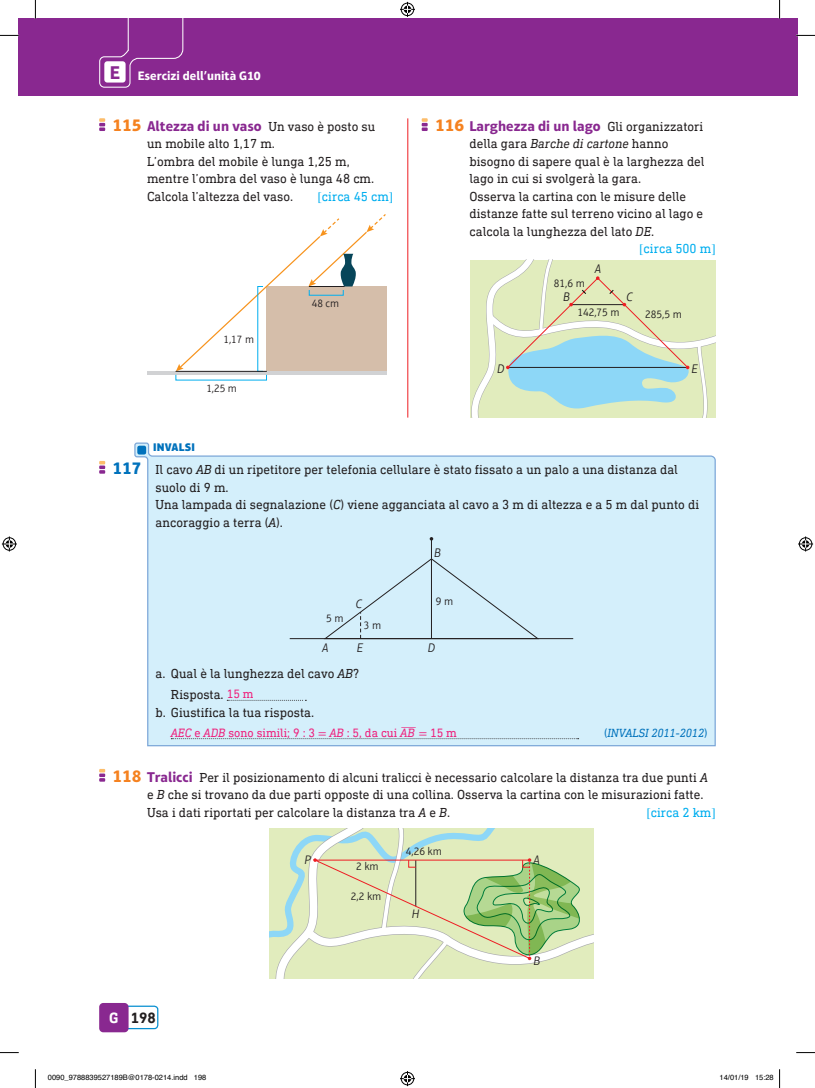
<style>
.page{position:relative;width:815px;height:1088px;background:#fff}
.page>*{position:absolute;margin:0;border:0;box-sizing:border-box;transform-origin:0 0}
.t1{font:700 17.5px "Aptifer Sans LT Pro";color:#0072bc}
.t2{font:700 15px "DIN Next Slab Pro";color:#231f20}
.t3{font:700 14.38px "Aptifer Sans LT Pro";color:#892890}
.t4{font:13.12px/17.5px "DIN Next Slab Pro";color:#231f20}
.t5{font:13.12px "DIN Next Slab Pro";color:#00aeef}
.t6{font:italic 13.12px "DIN Next Slab Pro";color:#231f20}
.t7{font:700 12.5px "Aptifer Sans LT Pro";color:#fff}
.t8{font:italic 300 12.5px "Aptifer Sans LT Pro";color:#231f20}
.t9{font:12.25px "DIN Next Slab Pro";color:#ee227d}
.t10{font:italic 11.88px "DIN Next Slab Pro";letter-spacing:-.005em;color:#0072bc}
.t11{font:300 11.25px "Aptifer Sans LT Pro";color:#231f20}
.t12{font:900 11.25px "Aptifer Sans LT Pro";letter-spacing:.025em;color:#0072bc}
.t13{font:300 11.12px "Aptifer Sans LT Pro";color:#231f20}
.t14{font:7.5px "Helvetica";color:#000}
.s1{font-size:18.75px;color:#892890}
.s2{font-size:17.5px;color:#f58220}
.s3{font-family:"DIN Next Slab Pro";font-weight:400;font-size:13.12px;color:#231f20}
.s4{font-family:"STIX General"}
.s5{font-style:normal}
.s6{font-style:italic}
.s7{font-size:12.25px;color:#ee227d}
.s8{font-family:"STIX Size One Sym"}
.s9{font-family:"Aptifer Sans LT Pro";font-weight:700;font-size:17.5px;color:#f58220}
.s10{font-family:"Aptifer Sans LT Pro";font-weight:700;font-size:14.38px;color:#892890}
.s11{color:#fff}
</style>
<div class="page">
<div style="left:18px;top:18px;width:761px;height:78px;background:#892890"></div>
<div style="left:779px;top:18px;width:18px;height:78px;background:#892890"></div>
<div style="left:121px;top:1005px;width:37px;height:24px;border:1px solid #068ed0;border-radius:4px"></div>
<div style="left:99px;top:1003px;width:30px;height:29px;background:#892890;border-radius:4px"></div>
<hr style="left:148px;top:371px;width:239px;height:4px;background:#d1d2d4">
<svg style="left:176px;top:214px;width:211px;height:157px"></svg>
<hr style="left:176px;top:371px;width:90px;height:1px;background:#231f20">
<hr style="left:309px;top:286px;width:35px;height:1px;background:#231f20">
<svg style="left:470px;top:260px;width:245px;height:158px"></svg>
<svg style="left:134px;top:442px;width:582px;height:305px"></svg>
<div style="left:137px;top:446px;width:9px;height:8px;background:#0072bc;border-radius:2px"></div>
<svg style="left:99px;top:461px;width:6px;height:13px"></svg>
<svg style="left:269px;top:828px;width:324px;height:151px"></svg>
<svg style="left:99px;top:118px;width:6px;height:13px"></svg>
<hr style="left:407px;top:118px;width:1px;height:299px;background:#ee1d23">
<svg style="left:422px;top:118px;width:6px;height:13px"></svg>
<svg style="left:99px;top:769px;width:6px;height:12px"></svg>
<svg style="left:99px;top:18px;width:85px;height:70px"></svg>
<div style="left:104px;top:61px;width:22px;height:22px;background:#fff;border-radius:3px"></div>
<svg style="left:0;top:35px;width:19px;height:1px"></svg>
<svg style="left:796px;top:35px;width:19px;height:1px"></svg>
<svg style="left:0;top:1052px;width:19px;height:1px"></svg>
<svg style="left:796px;top:1052px;width:19px;height:1px"></svg>
<svg style="left:35px;top:0;width:1px;height:19px"></svg>
<svg style="left:35px;top:1069px;width:1px;height:19px"></svg>
<svg style="left:779px;top:0;width:1px;height:19px"></svg>
<svg style="left:400px;top:2px;width:15px;height:15px"></svg>
<svg style="left:400px;top:1071px;width:15px;height:15px"></svg>
<svg style="left:2px;top:536px;width:15px;height:15px"></svg>
<svg style="left:798px;top:536px;width:15px;height:15px"></svg>
<svg style="left:779px;top:1069px;width:1px;height:19px"></svg>
<p class="t7" style="left:110px;top:68px;width:153px"><span class="s1">E</span> Esercizi dell’unità G10</p>
<p class="t3" style="left:113px;top:117px;width:264px"><span class="s2">115</span> Altezza di un vaso <span class="s3">Un vaso è posto su</span></p>
<p class="t4" style="left:147px;top:135px;width:229px">un mobile alto 1,17 m.<br>L’ombra del mobile è lunga 1,25 m, mentre l’ombra del vaso è lunga 48 cm.<br>Calcola l’altezza del vaso.</p>
<p class="t5" style="left:318px;top:189px;width:77px"><span class="s4">[</span>circa 45 cm<span class="s4">]</span></p>
<p class="t13" style="left:223px;top:333px;width:32px">1,17 m</p>
<p class="t13" style="left:206px;top:382px;width:32px">1,25 m</p>
<p class="t13" style="left:312px;top:297px;width:29px">48 cm</p>
<p class="t3" style="left:435px;top:117px;width:270px"><span class="s2">116</span> Larghezza di un lago <span class="s3">Gli organizzatori</span></p>
<p class="t6" style="left:469px;top:136px;width:200px"><span class="s5">della gara</span> Barche di cartone <span class="s5">hanno</span></p>
<p class="t4" style="left:469px;top:152px;width:237px">bisogno di sapere qual è la larghezza del</p>
<p class="t4" style="left:469px;top:170px;width:173px">lago in cui si svolgerà la gara.</p>
<p class="t4" style="left:469px;top:187px;width:218px">Osserva la cartina con le misure delle</p>
<p class="t4" style="left:469px;top:205px;width:235px">distanze fatte sul terreno vicino al lago e</p>
<p class="t4" style="left:469px;top:222px;width:186px">calcola la lunghezza del lato <span class="s6">DE</span>.</p>
<p class="t5" style="left:639px;top:241px;width:78px"><span class="s4">[</span>circa 500 m<span class="s4">]</span></p>
<p class="t11" style="left:554px;top:277px;width:32px">81,6 m</p>
<p class="t8" style="left:626px;top:290px;width:8px">C</p>
<p class="t8" style="left:595px;top:262px;width:8px">A</p>
<p class="t11" style="left:577px;top:306px;width:44px">142,75 m</p>
<p class="t11" style="left:645px;top:308px;width:38px">285,5 m</p>
<p class="t8" style="left:563px;top:290px;width:8px">B</p>
<p class="t8" style="left:497px;top:362px;width:9px">D</p>
<p class="t8" style="left:691px;top:362px;width:8px">E</p>
<h1 class="t1" style="left:113px;top:457px;width:31px">117</h1>
<p class="t12" style="left:153px;top:440px;width:43px">INVALSI</p>
<p class="t4" style="left:155px;top:461px;width:545px">Il cavo <span class="s6">AB</span> di un ripetitore per telefonia cellulare è stato fissato a un palo a una distanza dal suolo di 9 m.<br>Una lampada di segnalazione (<span class="s6">C</span>) viene agganciata al cavo a 3 m di altezza e a 5 m dal punto di ancoraggio a terra (<span class="s6">A</span>).</p>
<p class="t8" style="left:434px;top:545px;width:8px">B</p>
<p class="t11" style="left:436px;top:595px;width:19px">9 m</p>
<p class="t8" style="left:356px;top:597px;width:8px">C</p>
<p class="t8" style="left:357px;top:641px;width:8px">E</p>
<p class="t11" style="left:326px;top:611px;width:19px">5 m</p>
<p class="t11" style="left:364px;top:618px;width:19px">3 m</p>
<p class="t8" style="left:322px;top:641px;width:8px">A</p>
<p class="t8" style="left:428px;top:641px;width:9px">D</p>
<p class="t4" style="left:171px;top:663px;width:190px;line-height:20.9px;text-indent:-16px">a. Qual è la lunghezza del cavo <span class="s6">AB</span>?<br>Risposta. <span class="s7">15 m</span></p>
<p class="t4" style="left:155px;top:703px;width:160px">b. Giustifica la tua risposta.</p>
<p class="t9" style="left:171px;top:725px;width:288px"><span class="s6">AEC</span> e <span class="s6">ADB</span> sono simili; 9 : 3 <span class="s4">=</span> <span class="s6">AB</span> : 5, da cui <span class="s6">AB</span><span class="s8">‾</span> <span class="s4">=</span> 15 m</p>
<p class="t10" style="left:604px;top:726px;width:105px"><span class="s5">(</span>INVALSI 2011-2012<span class="s5">)</span></p>
<p class="t4" style="left:147px;top:768px;width:562px;text-indent:-35px"><span class="s9">118</span> <span class="s10">Tralicci</span> Per il posizionamento di alcuni tralicci è necessario calcolare la distanza tra due punti <span class="s6">A </span>e <span class="s6">B</span> che si trovano da due parti opposte di una collina. Osserva la cartina con le misurazioni fatte.<br>Usa i dati riportati per calcolare la distanza tra <span class="s6">A</span> e <span class="s6">B</span>.</p>
<p class="t5" style="left:646px;top:804px;width:71px"><span class="s4">[</span>circa 2 km<span class="s4">]</span></p>
<p class="t2" style="left:109px;top:1009px;width:48px"><span class="s11">G</span> 198</p>
<p class="t8" style="left:304px;top:853px;width:8px">P</p>
<p class="t11" style="left:356px;top:860px;width:24px">2 km</p>
<p class="t11" style="left:351px;top:890px;width:32px">2,2 km</p>
<p class="t11" style="left:406px;top:844px;width:38px">4,26 km</p>
<p class="t8" style="left:412px;top:907px;width:9px">H</p>
<p class="t8" style="left:533px;top:853px;width:8px">A</p>
<p class="t8" style="left:533px;top:953px;width:8px">B</p>
<p class="t14" style="left:48px;top:1072px;width:160px">0090_9788839527189B@0178-0214.indd 198</p>
<p class="t14" style="left:719px;top:1072px;width:56px">14/01/19 15:28</p>
</div>
